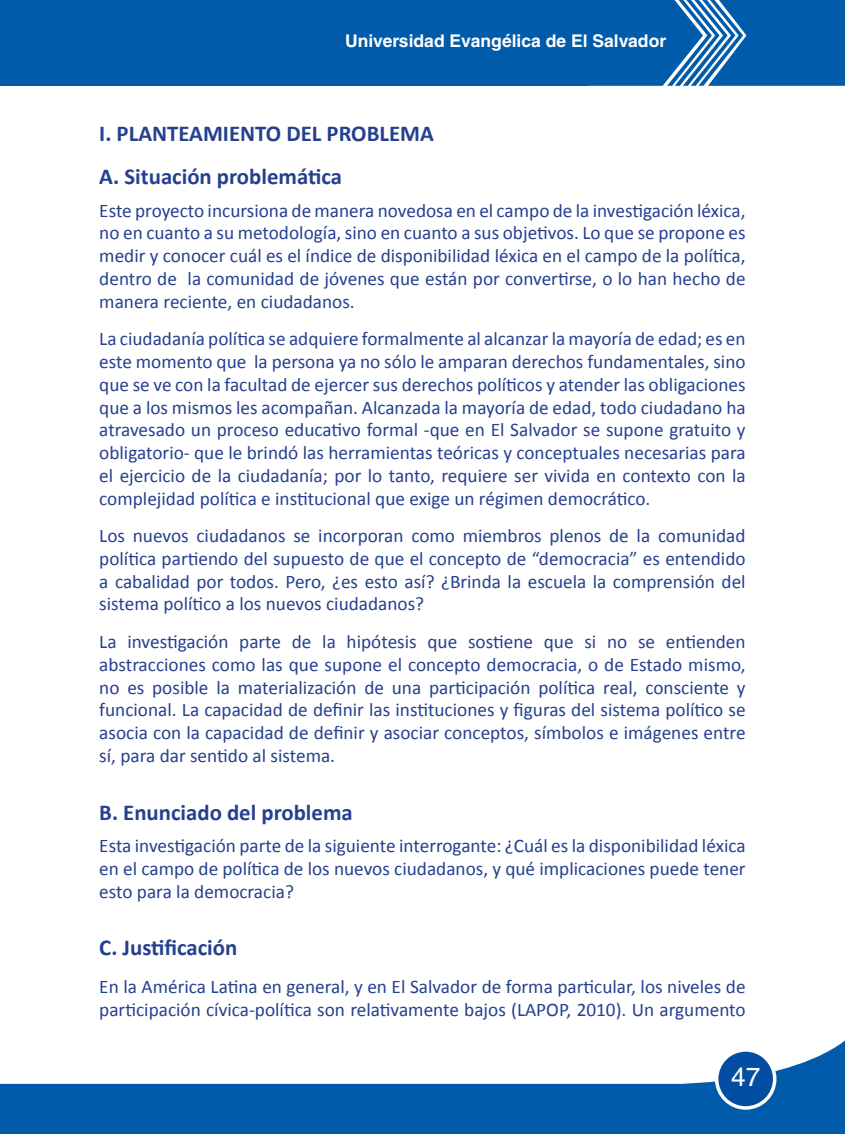
<style>
.page{position:relative;width:845px;height:1134px;background:#fff}
.page>*{position:absolute;margin:0;border:0;box-sizing:border-box;transform-origin:0 0}
.t1{font:26.25px "Helvetica LT Std";color:#fff}
.t2{font:700 22.75px/42.9px "Calibri";color:#25408f}
.t3{font:19.25px/22.8px "Calibri";color:#25408f;text-align:justify}
.t4{font:700 17.5px "Helvetica LT Std";color:#fff}
</style>
<div class="page">
<svg style="left:0;top:1041px;width:844px;height:93px"></svg>
<div style="left:716px;top:1050px;width:58px;height:58px;background:#034ea2;border-radius:50%"></div>
<div style="left:714px;top:1048px;width:62px;height:62px;border:4px solid #fff;border-radius:50%"></div>
<div style="left:0;top:0;width:588px;height:86px;background:#005baa"></div>
<svg style="left:588px;top:0;width:256px;height:86px;background:#1568b1"></svg>
<p class="t4" style="left:345px;top:30px;width:322px">Universidad Evangélica de El Salvador</p>
<p class="t2" style="left:99px;top:112px;width:336px">I. PLANTEAMIENTO DEL PROBLEMA<br>A. Situación problemática</p>
<p class="t3" style="left:99px;top:199px;width:647px">Este proyecto incursiona de manera novedosa en el campo de la investigación léxica, no en cuanto a su metodología, sino en cuanto a sus objetivos. Lo que se propone es medir y conocer cuál es el índice de disponibilidad léxica en el campo de la política, dentro de la comunidad de jóvenes que están por convertirse, o lo han hecho de manera reciente, en ciudadanos.</p>
<p class="t3" style="left:99px;top:328px;width:647px">La ciudadanía política se adquiere formalmente al alcanzar la mayoría de edad; es en este momento que la persona ya no sólo le amparan derechos fundamentales, sino que se ve con la facultad de ejercer sus derechos políticos y atender las obligaciones que a los mismos les acompañan. Alcanzada la mayoría de edad, todo ciudadano ha atravesado un proceso educativo formal -que en El Salvador se supone gratuito y obligatorio- que le brindó las herramientas teóricas y conceptuales necesarias para el ejercicio de la ciudadanía; por lo tanto, requiere ser vivida en contexto con la complejidad política e institucional que exige un régimen democrático.</p>
<p class="t3" style="left:99px;top:524px;width:647px">Los nuevos ciudadanos se incorporan como miembros plenos de la comunidad política partiendo del supuesto de que el concepto de “democracia” es entendido a cabalidad por todos. Pero, ¿es esto así? ¿Brinda la escuela la comprensión del sistema político a los nuevos ciudadanos?</p>
<p class="t3" style="left:99px;top:630px;width:647px">La investigación parte de la hipótesis que sostiene que si no se entienden abstracciones como las que supone el concepto democracia, o de Estado mismo, no es posible la materialización de una participación política real, consciente y funcional. La capacidad de definir las instituciones y figuras del sistema político se asocia con la capacidad de definir y asociar conceptos, símbolos e imágenes entre sí, para dar sentido al sistema.</p>
<p class="t2" style="left:99px;top:791px;width:255px">B. Enunciado del problema</p>
<p class="t3" style="left:99px;top:835px;width:647px">Esta investigación parte de la siguiente interrogante: ¿Cuál es la disponibilidad léxica en el campo de política de los nuevos ciudadanos, y qué implicaciones puede tener esto para la democracia?</p>
<p class="t2" style="left:99px;top:926px;width:139px">C. Justificación</p>
<p class="t3" style="left:99px;top:975px;width:647px">En la América Latina en general, y en El Salvador de forma particular, los niveles de participación cívica-política son relativamente bajos (LAPOP, 2010). Un argumento</p>
<h1 class="t1" style="left:730px;top:1061px;width:31px">47</h1>
</div>
